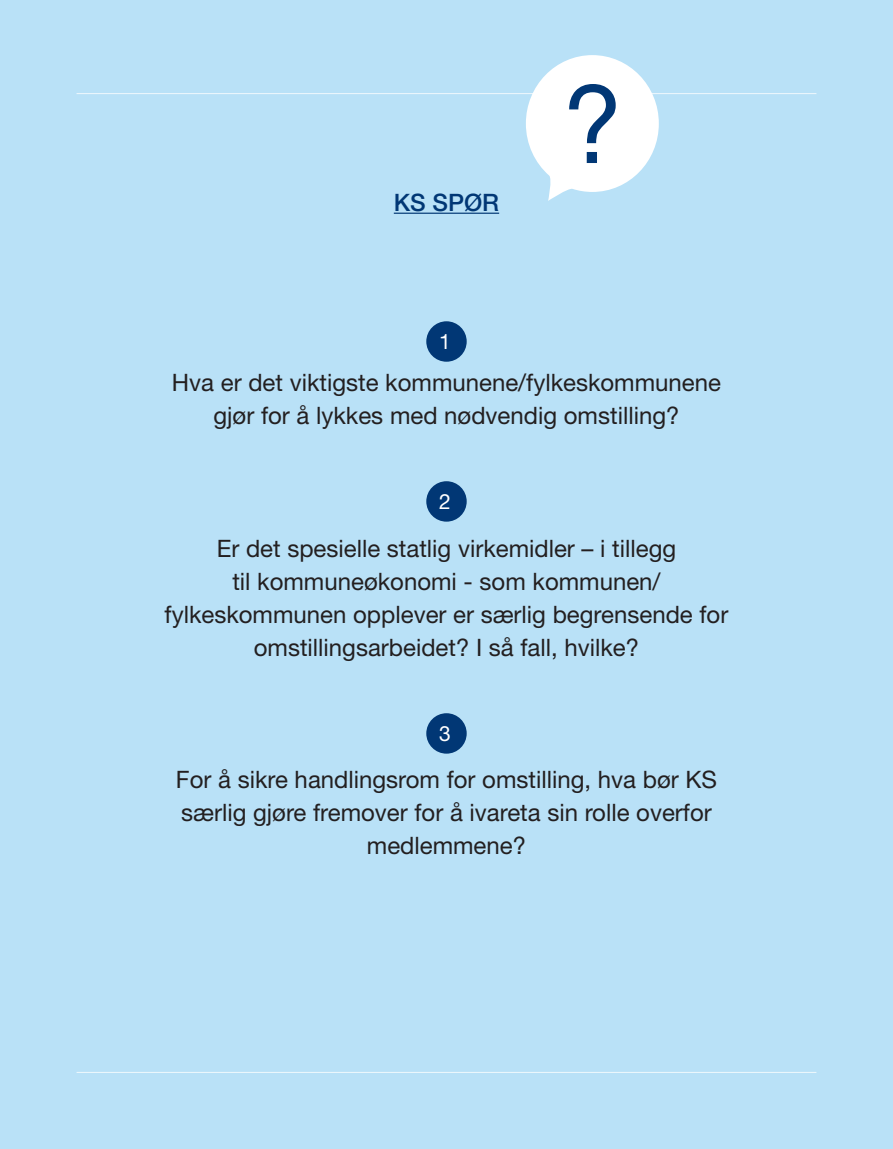
<style>
.page{position:relative;width:893px;height:1149px;background:#fff}
.page>*{position:absolute;margin:0;border:0;box-sizing:border-box;transform-origin:0 0}
.t1{font:24px/33px "Helvetica Neue LT Pro";color:#231f20;text-align:center}
.t2{font:500 24px "Helvetica Neue LT Pro";color:#013775}
.t3{font:21px "Helvetica Neue LT Pro";color:#fff}
</style>
<div class="page">
<div style="left:0;top:0;width:893px;height:1148px;background:#b9e1f7"></div>
<hr style="left:77px;top:93px;width:739px;height:1px;background:#fff">
<hr style="left:77px;top:1071px;width:739px;height:1px;background:#fff">
<div style="left:426px;top:321px;width:41px;height:40px;background:#013775;border-radius:50%"></div>
<div style="left:426px;top:481px;width:41px;height:40px;background:#013775;border-radius:50%"></div>
<div style="left:426px;top:713px;width:41px;height:40px;background:#013775;border-radius:50%"></div>
<svg style="left:526px;top:55px;width:133px;height:146px"></svg>
<hr style="left:394px;top:212px;width:105px;height:2px;background:#013775">
<p class="t2" style="left:394px;top:188px;width:107px">KS SPØR</p>
<p class="t3" style="left:439px;top:328px;width:13px">1</p>
<p class="t1" style="left:172px;top:365px;width:551px">Hva er det viktigste kommunene/fylkeskommunene gjør for å lykkes med nødvendig omstilling?</p>
<p class="t3" style="left:439px;top:488px;width:13px">2</p>
<p class="t1" style="left:165px;top:530px;width:565px">Er det spesielle statlig virkemidler – i tillegg<br>til kommuneøkonomi - som kommunen/ fylkeskommunen opplever er særlig begrensende for omstillingsarbeidet? I så fall, hvilke?</p>
<p class="t3" style="left:439px;top:720px;width:13px">3</p>
<p class="t1" style="left:176px;top:761px;width:543px">For å sikre handlingsrom for omstilling, hva bør KS særlig gjøre fremover for å ivareta sin rolle overfor medlemmene?</p>
</div>
